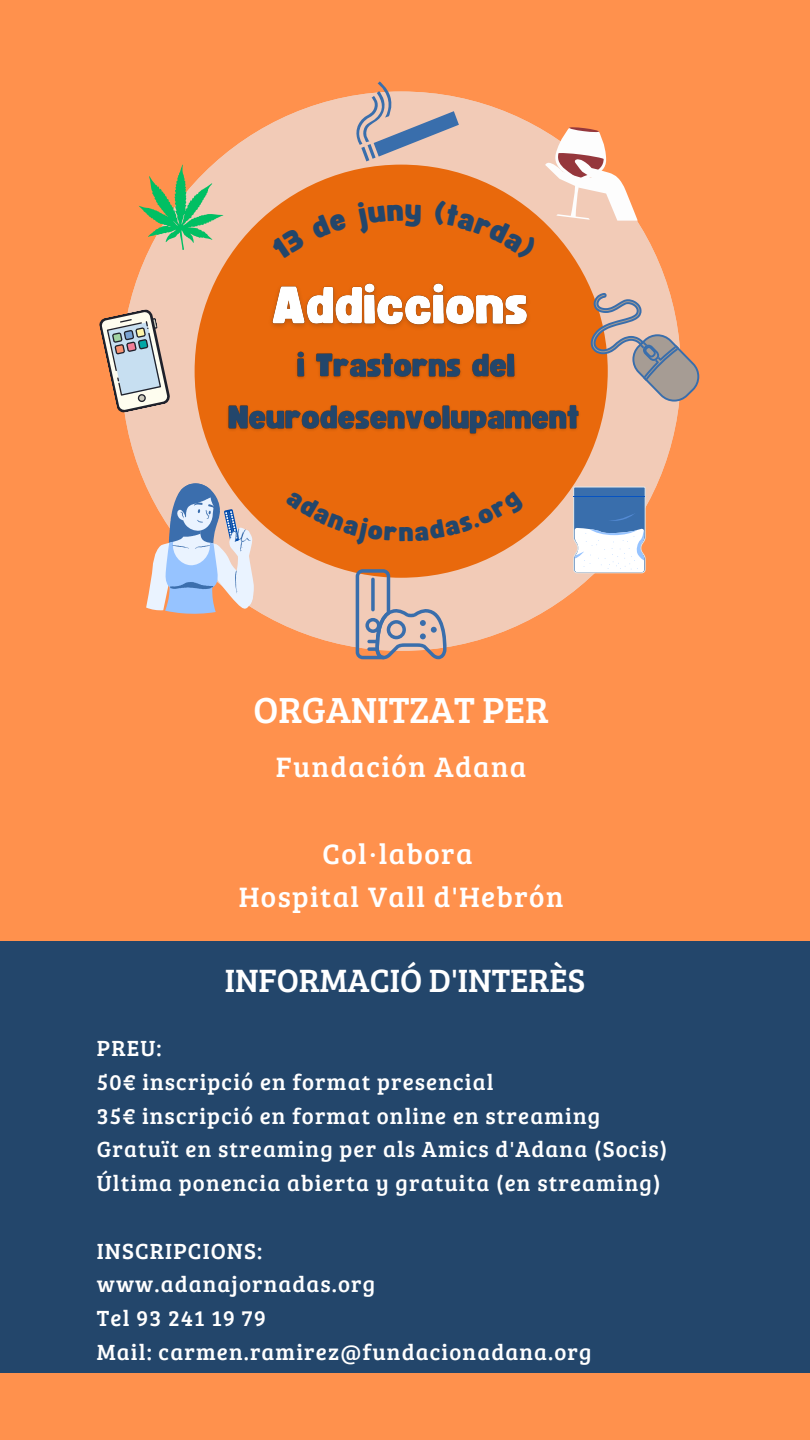
<style>
.page{position:relative;width:810px;height:1440px;background:#ff914d}
.page>*{position:absolute;margin:0;border:0;box-sizing:border-box;transform-origin:0 0}
.t1{font:37.5px "Bree Serif";color:#fff}
.t2{font:33.4px "Bree Serif";color:#fff}
.t3{font:29px/43.5px "Bree Serif";letter-spacing:.05em;color:#fff;text-align:center}
.t4{font:22.7px "Bree Serif";letter-spacing:.05em;color:#fff}
</style>
<div class="page">
<div style="left:0;top:941px;width:810px;height:431px;background:#23466b"></div>
<svg style="left:124px;top:124px;width:556px;height:527px"></svg>
<div style="left:195px;top:165px;width:413px;height:413px;background:#e9690c;border-radius:50%"></div>
<svg style="left:139px;top:165px;width:84px;height:85px"></svg>
<svg style="left:146px;top:483px;width:108px;height:131px"></svg>
<svg style="left:591px;top:293px;width:109px;height:109px"></svg>
<svg style="left:573px;top:487px;width:72px;height:86px;background:#96b2d3"></svg>
<svg style="left:356px;top:569px;width:91px;height:90px;background:#c8aba2"></svg>
<svg style="left:99px;top:308px;width:72px;height:106px;background:#c6b5aa"></svg>
<img style="left:296px;top:351px;width:219px;height:28px">
<img style="left:271px;top:283px;width:257px;height:45px">
<img style="left:227px;top:404px;width:352px;height:31px">
<svg style="left:285px;top:536px;width:240px;height:9px"></svg>
<svg style="left:270px;top:81px;width:368px;height:180px"></svg>
<p class="t1" style="left:254px;top:682px;width:297px">ORGANITZAT PER</p>
<p class="t3" style="left:276px;top:744px;width:252px">Fundación Adana</p>
<p class="t3" style="left:239px;top:831px;width:326px">Col·labora<br>Hospital Vall d'Hebrón</p>
<h5 class="t2" style="left:225px;top:956px;width:362px">INFORMACIÓ D'INTERÈS</h5>
<h6 class="t4" style="left:97px;top:1032px;width:66px">PREU:</h6>
<p class="t4" style="left:97px;top:1065px;width:398px">50€ inscripció en format presencial</p>
<p class="t4" style="left:97px;top:1099px;width:505px">35€ inscripció en format online en streaming</p>
<p class="t4" style="left:97px;top:1133px;width:572px">Gratuït en streaming per als Amics d'Adana (Socis)</p>
<p class="t4" style="left:97px;top:1167px;width:565px">Última ponencia abierta y gratuita (en streaming)</p>
<p class="t4" style="left:97px;top:1234px;width:167px">INSCRIPCIONS:</p>
<h2 class="t4" style="left:97px;top:1268px;width:280px">www.adanajornadas.org</h2>
<h5 class="t4" style="left:97px;top:1302px;width:170px">Tel 93 241 19 79</h5>
<h5 class="t4" style="left:97px;top:1335px;width:496px">Mail: carmen.ramirez@fundacionadana.org</h5>
</div>
